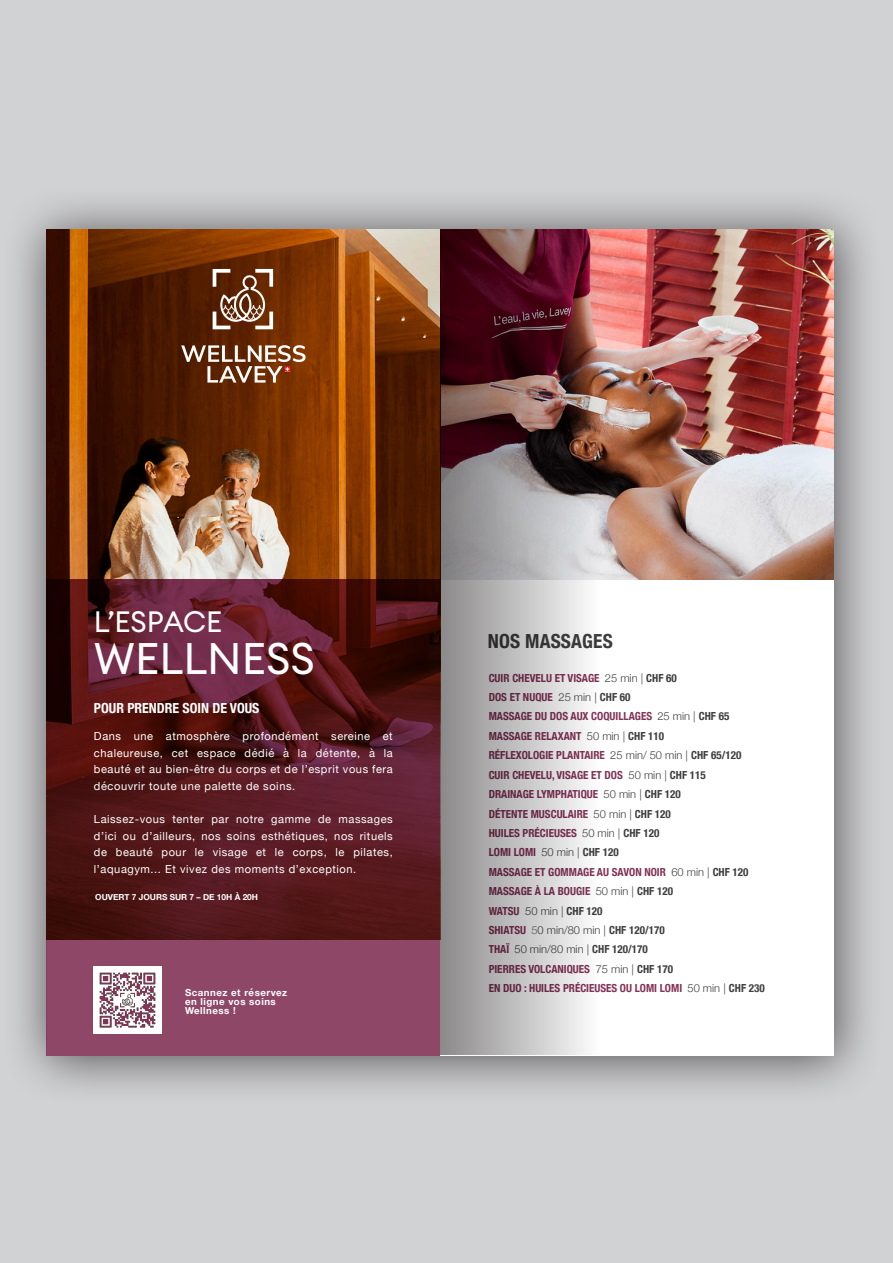
<style>
.page{position:relative;width:893px;height:1263px;background:#d1d2d4}
.page>*{position:absolute;margin:0;border:0;box-sizing:border-box;transform-origin:0 0}
.t1{font:43.5px "Euclid Circular A";color:#fff}
.t2{font:29.1px "Euclid Circular A";color:#fff}
.t3{font:700 condensed 19.35px "Helvetica Neue";letter-spacing:.01em;color:#3e3e3f}
.t4{font:700 condensed 13.8px "Helvetica Neue";color:#fff}
.t5{font:700 condensed 11.1px/19.4px "Helvetica Neue";color:#823356}
.t6{font:11.1px/16.6px "Helvetica Neue";letter-spacing:.05em;color:#fff;text-align:justify}
.t7{font:700 9.75px/9px "Helvetica Neue";letter-spacing:.05em;color:#fff}
.t8{font:700 8.25px "Helvetica Neue";color:#fff}
.s1{font-weight:300;font-stretch:normal;color:#3e3e3f}
.s2{color:#3e3e3f}
.s3{font-weight:300;font-stretch:normal;color:#6c6d70}
</style>
<div class="page">
<div style="left:2px;top:185px;width:882px;height:921px;background:#231f20;opacity:.75"></div>
<div style="left:47px;top:230px;width:786px;height:825px;background:#fff"></div>
<div style="left:47px;top:939px;width:393px;height:116px;background:#8e4767"></div>
<img style="left:47px;top:230px;width:393px;height:349px">
<svg style="left:47px;top:579px;width:393px;height:360px;background:#53181e"></svg>
<img style="left:94px;top:967px;width:67px;height:67px">
<img style="left:634px;top:230px;width:199px;height:349px">
<svg style="left:213px;top:269px;width:60px;height:60px"></svg>
<svg style="left:181px;top:345px;width:125px;height:38px"></svg>
<svg style="left:440px;top:230px;width:194px;height:825px"></svg>
<h2 class="t2" style="left:94px;top:602px;width:130px">L’ESPACE</h2>
<h1 class="t1" style="left:94px;top:630px;width:223px">WELLNESS</h1>
<p class="t4" style="left:94px;top:696px;width:167px">POUR PRENDRE SOIN DE VOUS</p>
<p class="t6" style="left:94px;top:728px;width:300px">Dans une atmosphère profondément sereine et chaleureuse, cet espace dédié à la détente, à la beauté et au bien-être du corps et de l’esprit vous fera découvrir toute une palette de soins.</p>
<p class="t6" style="left:94px;top:811px;width:300px">Laissez-vous tenter par notre gamme de massages d’ici ou d’ailleurs, nos soins esthétiques, nos rituels de beauté pour le visage et le corps, le pilates, l’aquagym... Et vivez des moments d’exception.</p>
<p class="t8" style="left:95px;top:891px;width:164px">OUVERT 7 JOURS SUR 7 – DE 10H À 20H</p>
<p class="t7" style="left:185px;top:988px;width:104px">Scannez et réservez en ligne vos soins<br>Wellness !</p>
<h3 class="t3" style="left:488px;top:625px;width:127px">NOS MASSAGES</h3>
<p class="t5" style="left:489px;top:667px;width:278px">CUIR CHEVELU ET VISAGE <span class="s1">25 min |</span> <span class="s2">CHF 60<br></span>DOS ET NUQUE <span class="s1">25 min |</span> <span class="s2">CHF 60<br></span>MASSAGE DU DOS AUX COQUILLAGES <span class="s1">25 min |</span> <span class="s2">CHF 65<br></span>MASSAGE RELAXANT <span class="s1">50 min |</span> <span class="s2">CHF 110<br></span>RÉFLEXOLOGIE PLANTAIRE <span class="s1">25 min/ 50 min |</span> <span class="s2">CHF 65/120<br></span>CUIR CHEVELU, VISAGE ET DOS <span class="s1">50 min |</span> <span class="s2">CHF 115<br></span>DRAINAGE LYMPHATIQUE <span class="s1">50 min |</span> <span class="s2">CHF 120<br></span>DÉTENTE MUSCULAIRE <span class="s1">50 min |</span> <span class="s2">CHF 120<br></span>HUILES PRÉCIEUSES <span class="s1">50 min |</span> <span class="s2">CHF 120<br></span>LOMI LOMI <span class="s1">50 min |</span> <span class="s2">CHF 120<br></span>MASSAGE ET GOMMAGE AU SAVON NOIR <span class="s1">60 min |</span> <span class="s2">CHF 120<br></span>MASSAGE À LA BOUGIE <span class="s1">50 min |</span> <span class="s2">CHF 120<br></span>WATSU <span class="s1">50 min |</span> <span class="s2">CHF 120<br></span>SHIATSU <span class="s3">5</span><span class="s1">0 min/80 min |</span> <span class="s2">CHF 120/170<br></span>THAÏ <span class="s1">50 min/80 min |</span> <span class="s2">CHF 120/170<br></span>PIERRES VOLCANIQUES <span class="s1">75 min |</span> <span class="s2">CHF 170<br></span>EN DUO : HUILES PRÉCIEUSES OU LOMI LOMI <span class="s1">50 min |</span> <span class="s2">CHF 230</span></p>
</div>
